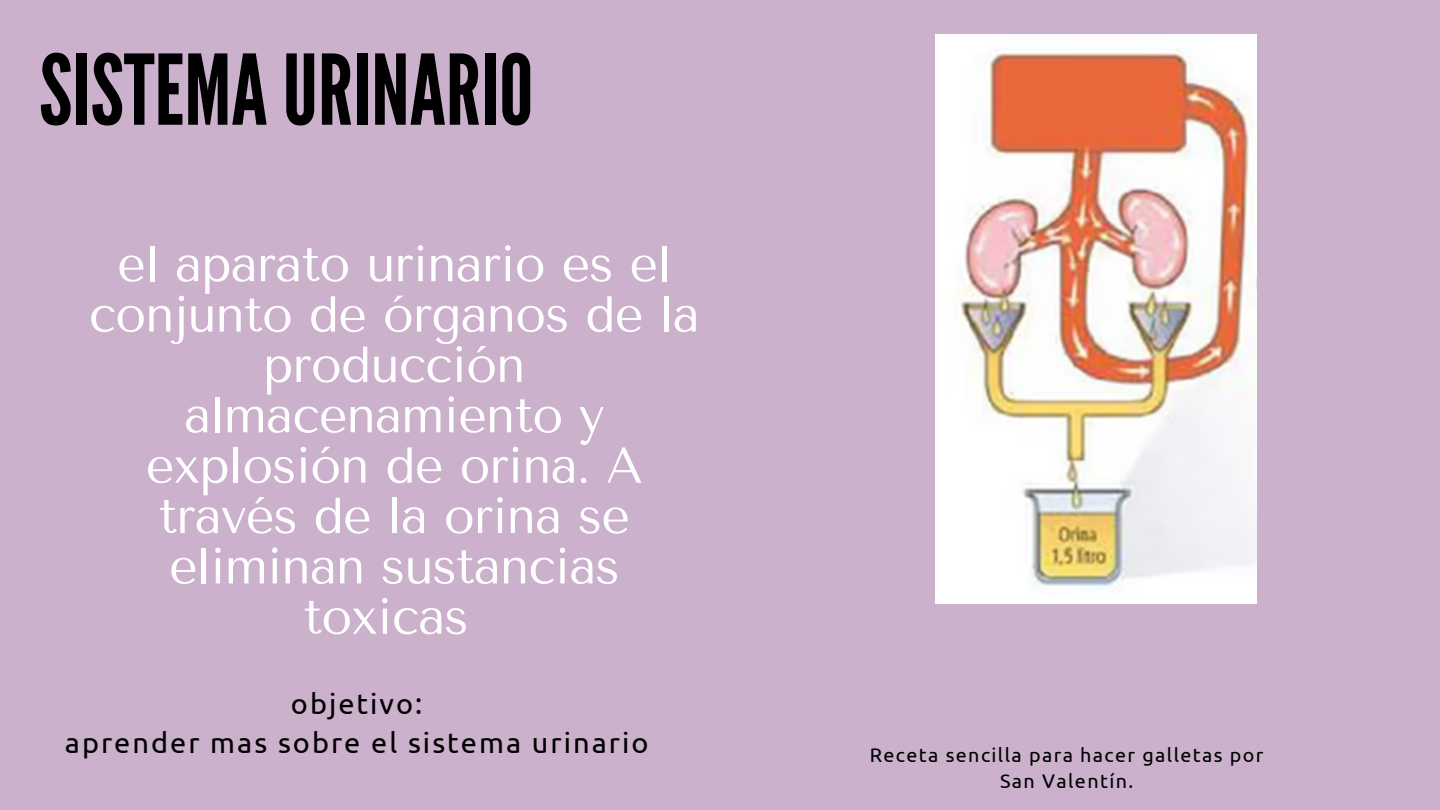
<style>
.page{position:relative;width:1440px;height:810px;background:#cbb1cb}
.page>*{position:absolute;margin:0;border:0;box-sizing:border-box;transform-origin:0 0}
.t1{font:97px "League Gothic";color:#000}
.t2{font:50.5px/50.4px "Tenor Sans";letter-spacing:-.02em;color:#fff;text-align:center}
.t3{font:28.9px/38.6px "Ubuntu";letter-spacing:.07em;color:#000;text-align:center}
.t4{font:19.7px/26.3px "Ubuntu";letter-spacing:.07em;color:#000;text-align:center}
</style>
<div class="page">
<img style="left:935px;top:34px;width:321px;height:570px">
<h1 class="t1" style="left:39px;top:34px;width:496px">SISTEMAURINARIO</h1>
<p class="t2" style="left:89px;top:239px;width:613px">el aparato urinario es el conjunto de órganos de la producción almacenamiento y explosión de orina. A través de la orina se eliminan sustancias toxicas</p>
<p class="t3" style="left:65px;top:684px;width:585px">objetivo:<br>aprender mas sobre el sistema urinario</p>
<p class="t4" style="left:870px;top:741px;width:395px">Receta sencilla para hacer galletas por<br>San Valentín.</p>
</div>
